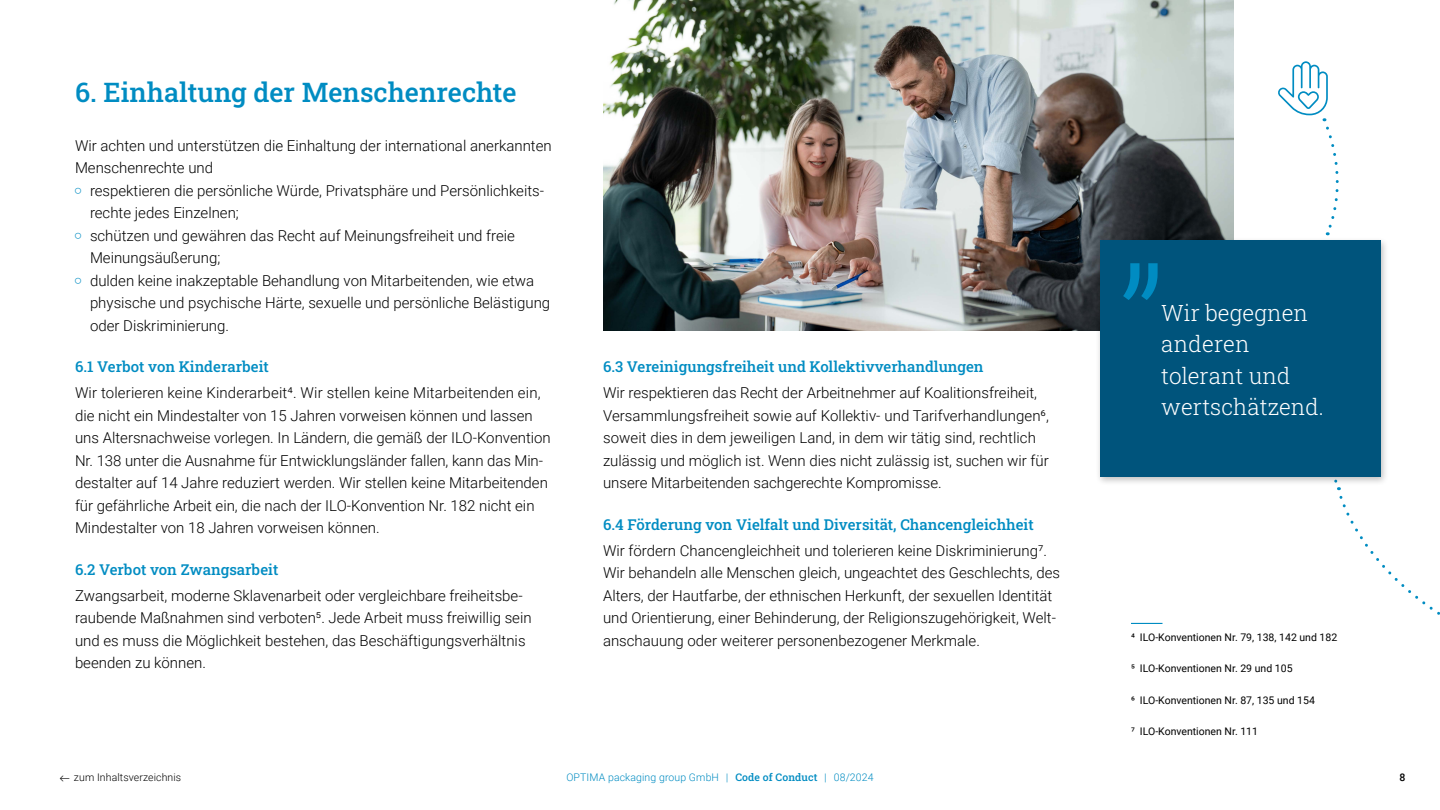
<style>
.page{position:relative;width:1440px;height:810px;background:#fff}
.page>*{position:absolute;margin:0;border:0;box-sizing:border-box;transform-origin:0 0}
.t1{font:500 27px "Roboto Slab";color:#008cc2}
.t2{font:300 22.5px/31.5px "Roboto Slab";color:#fff}
.t3{font:300 15px/22.5px "Roboto";color:#000}
.t4{font:500 15px "Roboto Slab";color:#008cc2}
.t5{font:10.5px "Roboto";color:#000}
.t6{font:300 10.5px "Roboto";letter-spacing:.01em;color:#008cc2}
.t7{font:300 10.5px "Roboto";letter-spacing:.01em;color:#000}
.t8{font:500 10.5px "Roboto";color:#000}
.s1{font-family:"Roboto Slab"}
.s2{font-family:"Roboto Slab";font-weight:500}
</style>
<div class="page">
<img style="left:603px;top:0;width:630px;height:331px">
<svg style="left:1337px;top:487px;width:103px;height:128px"></svg>
<hr style="left:1131px;top:623px;width:31px;height:1px;background:#008cc2">
<div style="left:1096px;top:237px;width:293px;height:249px;background:#000;opacity:.25"></div>
<div style="left:1101px;top:241px;width:280px;height:236px;background:#00547c"></div>
<svg style="left:1123px;top:263px;width:35px;height:37px"></svg>
<svg style="left:1322px;top:118px;width:17px;height:117px"></svg>
<h1 class="t1" style="left:75px;top:74px;width:443px">6. Einhaltung der Menschenrechte</h1>
<p class="t3" style="left:75px;top:134px;width:478px">Wir achten und unterstützen die Einhaltung der international anerkannten<br>Menschenrechte und</p>
<p class="t3" style="left:90px;top:179px;width:456px">respektieren die persönliche Würde, Privatsphäre und Persönlichkeits&shy;rechte jedes Einzelnen;</p>
<p class="t3" style="left:90px;top:224px;width:426px">schützen und gewähren das Recht auf Meinungsfreiheit und freie<br>Meinungsäußerung;</p>
<p class="t3" style="left:90px;top:269px;width:462px">dulden keine inakzeptable Behandlung von Mitarbeitenden, wie etwa physische und psychische Härte, sexuelle und persönliche Belästigung oder Diskriminierung.</p>
<p class="t4" style="left:75px;top:356px;width:195px">6.1 Verbot von Kinderarbeit</p>
<p class="t3" style="left:75px;top:381px;width:477px">Wir tolerieren keine Kinderarbeit4. Wir stellen keine Mitarbeitenden ein, die nicht ein Mindestalter von 15 Jahren vorweisen können und lassen uns Altersnachweise vorlegen. In Ländern, die gemäß der ILO-Konvention Nr. 138 unter die Ausnahme für Entwicklungsländer fallen, kann das Min&shy;destalter auf 14 Jahre reduziert werden. Wir stellen keine Mitarbeitenden für gefährliche Arbeit ein, die nach der ILO-Konvention Nr. 182 nicht ein Mindestalter von 18 Jahren vorweisen können.</p>
<p class="t4" style="left:75px;top:559px;width:205px">6.2 Verbot von Zwangsarbeit</p>
<p class="t3" style="left:75px;top:584px;width:458px">Zwangsarbeit, moderne Sklavenarbeit oder vergleichbare freiheitsbe&shy;raubende Maßnahmen sind verboten5. Jede Arbeit muss freiwillig sein und es muss die Möglichkeit bestehen, das Beschäftigungsverhältnis beenden zu können.</p>
<p class="t4" style="left:603px;top:356px;width:382px">6.3 Vereinigungsfreiheit und Kollektivverhandlungen</p>
<p class="t3" style="left:603px;top:381px;width:448px">Wir respektieren das Recht der Arbeitnehmer auf Koalitionsfreiheit, Versammlungsfreiheit sowie auf Kollektiv- und Tarifverhandlungen6, soweit dies in dem jeweiligen Land, in dem wir tätig sind, rechtlich zulässig und möglich ist. Wenn dies nicht zulässig ist, suchen wir für unsere Mitarbeitenden sachgerechte Kompromisse.</p>
<p class="t4" style="left:603px;top:514px;width:432px">6.4 Förderung von Vielfalt und Diversität, Chancengleichheit</p>
<p class="t3" style="left:603px;top:539px;width:459px">Wir fördern Chancengleichheit und tolerieren keine Diskriminierung7.<br>Wir behandeln alle Menschen gleich, ungeachtet des Geschlechts, des Alters, der Hautfarbe, der ethnischen Herkunft, der sexuellen Identität und Orientierung, einer Behinderung, der Religionszugehörigkeit, Welt&shy;anschauung oder weiterer personenbezogener Merkmale.</p>
<p class="t7" style="left:74px;top:770px;width:109px">zum Inhaltsverzeichnis</p>
<p class="t6" style="left:566px;top:770px;width:309px">OPTIMA packaging group GmbH <span class="s1">|</span> <span class="s2">Code of Conduct</span> <span class="s1">|</span> 08/2024</p>
<h2 class="t2" style="left:1161px;top:296px;width:164px">Wir begegnen anderen tolerant und wertschätzend.</h2>
<p class="t5" style="left:1131px;top:629px;width:208px">4 ILO-Konventionen Nr. 79, 138, 142 und 182</p>
<p class="t5" style="left:1131px;top:661px;width:163px">5 ILO-Konventionen Nr. 29 und 105</p>
<p class="t5" style="left:1131px;top:692px;width:185px">6 ILO-Konventionen Nr. 87, 135 und 154</p>
<p class="t5" style="left:1131px;top:724px;width:129px">7 ILO-Konventionen Nr. 111</p>
<p class="t8" style="left:1400px;top:770px;width:7px">8</p>
</div>
